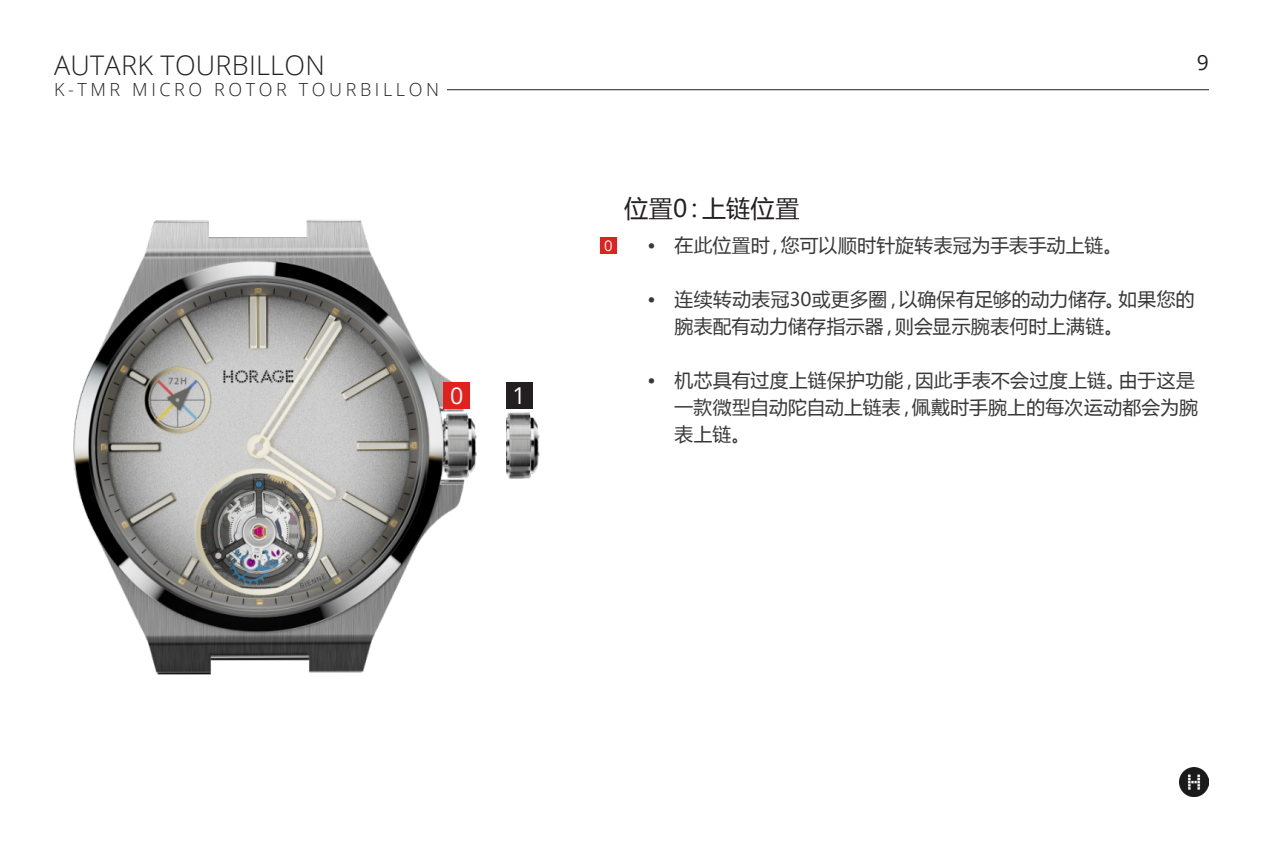
<style>
.page{position:relative;width:1263px;height:851px;background:#fff}
.page>*{position:absolute;margin:0;border:0;box-sizing:border-box;transform-origin:0 0}
.t1{font:300 27px "Open Sans";letter-spacing:.01em;color:#231f20}
.t2{font:24px "Microsoft Ya Hei";letter-spacing:.02em;color:#231f20}
.t3{font:23.25px "Open Sans";color:#fff}
.t4{font:21px "Open Sans";color:#231f20}
.t5{font:18.75px/27px "Microsoft Ya Hei";letter-spacing:.015em;color:#383839}
.t6{font:300 18px "Open Sans";letter-spacing:.2em;color:#231f20}
.t7{font:14.85px "Open Sans";color:#fff}
</style>
<div class="page">
<img style="left:73px;top:220px;width:436px;height:455px">
<img style="left:506px;top:412px;width:34px;height:67px">
<div style="left:444px;top:382px;width:26px;height:26px;background:#e1211e"></div>
<div style="left:600px;top:237px;width:17px;height:17px;background:#e1211e"></div>
<div style="left:506px;top:382px;width:26px;height:26px;background:#231f20"></div>
<img style="left:1179px;top:767px;width:30px;height:29px">
<hr style="left:447px;top:89px;width:762px;height:1px;background:#231f20">
<p class="t1" style="left:54px;top:46px;width:272px">AUTARK TOURBILLON</p>
<p class="t4" style="left:1197px;top:48px;width:14px">9</p>
<p class="t6" style="left:54px;top:77px;width:387px">K-TMR MICRO ROTOR TOURBILLON</p>
<p class="t3" style="left:450px;top:379px;width:15px">0</p>
<p class="t3" style="left:513px;top:379px;width:15px">1</p>
<p class="t2" style="left:624px;top:192px;width:177px">位置0：上链位置</p>
<p class="t7" style="left:604px;top:236px;width:10px">0</p>
<p class="t5" style="left:647px;top:231px;width:476px">• 在此位置时，您可以顺时针旋转表冠为手表手动上链。</p>
<p class="t5" style="left:674px;top:285px;width:522px;text-indent:-27px">• 连续转动表冠30或更多圈，以确保有足够的动力储存。如果您的腕表配有动力储存指示器，则会显示腕表何时上满链。</p>
<p class="t5" style="left:674px;top:366px;width:525px;text-indent:-27px">• 机芯具有过度上链保护功能，因此手表不会过度上链。由于这是一款微型自动陀自动上链表，佩戴时手腕上的每次运动都会为腕表上链。</p>
</div>
